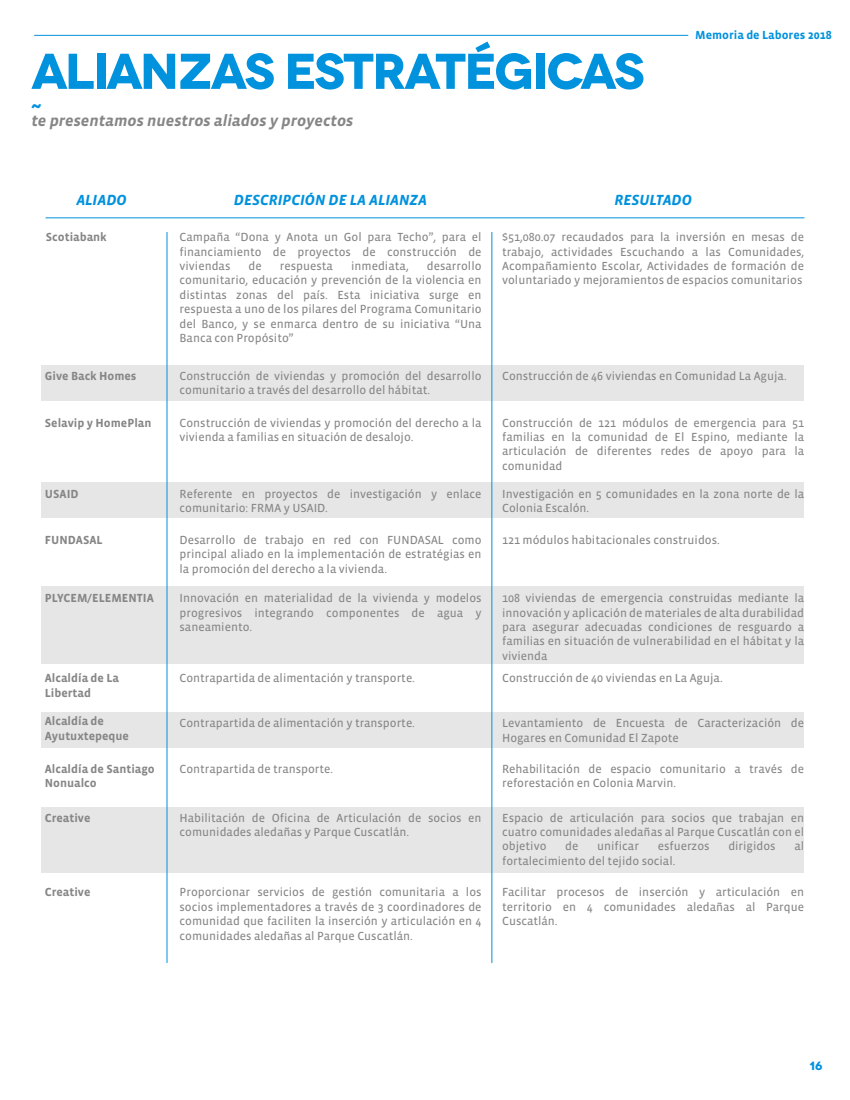
<style>
.page{position:relative;width:850px;height:1100px;background:#fff}
.page>*{position:absolute;margin:0;border:0;box-sizing:border-box;transform-origin:0 0}
.t1{font:700 50.2px "Novecentowide";letter-spacing:-.05em;color:#0092dd}
.t2{font:italic 700 20px "Vista Sans";color:#0092dd}
.t3{font:italic 700 16px "Vista Sans";color:#868686}
.t4{font:italic 700 15px "Vista Sans";color:#0092dd}
.t5{font:12px/14.4px "Vista Sans Reg";color:#868686;text-align:justify}
.t6{font:700 12px/14.4px "Vista Sans";color:#868686}
.t7{font:700 12px "Vista Sans";color:#0092dd}
.t8{font:700 12px "Novecentowide";color:#0092dd}
</style>
<div class="page">
<hr style="left:34px;top:35px;width:654px;height:1px;background:#0092dd">
<div style="left:41px;top:365px;width:763px;height:35px;background:#e6e6e6"></div>
<div style="left:41px;top:482px;width:763px;height:36px;background:#e6e6e6"></div>
<div style="left:41px;top:712px;width:763px;height:35px;background:#e6e6e6"></div>
<div style="left:41px;top:808px;width:763px;height:65px;background:#e6e6e6"></div>
<div style="left:41px;top:587px;width:763px;height:77px;background:#e6e6e6"></div>
<hr style="left:46px;top:217px;width:758px;height:1px;background:#0092dd">
<hr style="left:166px;top:232px;width:2px;height:731px;background:#0092dd">
<hr style="left:491px;top:232px;width:1px;height:731px;background:#0092dd">
<h1 class="t1" style="left:31px;top:40px;width:615px">ALIANZAS ESTRATÉGICAS</h1>
<h2 class="t2" style="left:31px;top:95px;width:11px">~</h2>
<h3 class="t3" style="left:31px;top:113px;width:324px">te presentamos nuestros aliados y proyectos</h3>
<p class="t7" style="left:695px;top:29px;width:138px">Memoria de Labores 2018</p>
<p class="t4" style="left:76px;top:193px;width:52px">ALIADO</p>
<p class="t4" style="left:234px;top:193px;width:195px">DESCRIPCIÓN DE LA ALIANZA</p>
<p class="t4" style="left:614px;top:193px;width:79px">RESULTADO</p>
<p class="t6" style="left:46px;top:230px;width:62px">Scotiabank</p>
<p class="t5" style="left:180px;top:230px;width:304px">Campaña “Dona y Anota un Gol para Techo”, para el financiamiento de proyectos de construcción de viviendas</p>
<p class="t5" style="left:180px;top:259px;width:304px;text-indent:247px">desarrollo comunitario, educación y prevención de la violencia en distintas zonas del país. Esta iniciativa surge en respuesta a uno de los pilares del Programa Comunitario del Banco, y se enmarca dentro de su iniciativa “Una Banca con Propósito”</p>
<p class="t5" style="left:249px;top:259px;width:15px">de</p>
<p class="t5" style="left:280px;top:259px;width:55px">respuesta</p>
<p class="t5" style="left:351px;top:259px;width:59px">inmediata,</p>
<p class="t5" style="left:502px;top:230px;width:304px">$51,080.07 recaudados para la inversión en mesas de trabajo, actividades Escuchando a las Comunidades, Acompañamiento Escolar, Actividades de formación de voluntariado y mejoramientos de espacios comunitarios</p>
<p class="t6" style="left:45px;top:369px;width:93px">Give Back Homes</p>
<p class="t5" style="left:180px;top:369px;width:304px">Construcción de viviendas y promoción del desarrollo comunitario a través del desarrollo del hábitat.</p>
<p class="t5" style="left:502px;top:369px;width:286px">Construcción de 46 viviendas en Comunidad La Aguja.</p>
<p class="t6" style="left:45px;top:416px;width:108px">Selavip y HomePlan</p>
<p class="t5" style="left:180px;top:416px;width:304px">Construcción de viviendas y promoción del derecho a la vivienda a familias en situación de desalojo.</p>
<p class="t5" style="left:502px;top:416px;width:304px">Construcción de 121 módulos de emergencia para 51 familias en la comunidad de El Espino, mediante la articulación de diferentes redes de apoyo para la comunidad</p>
<p class="t6" style="left:45px;top:487px;width:35px">USAID</p>
<p class="t5" style="left:180px;top:487px;width:304px">Referente en proyectos de investigación y enlace comunitario: FRMA y USAID.</p>
<p class="t5" style="left:502px;top:487px;width:304px">Investigación en 5 comunidades en la zona norte de la<br>Colonia Escalón.</p>
<p class="t6" style="left:45px;top:533px;width:59px">FUNDASAL</p>
<p class="t5" style="left:180px;top:533px;width:304px">Desarrollo de trabajo en red con FUNDASAL como principal aliado en la implementación de estratégias en la promoción del derecho a la vivienda.</p>
<p class="t5" style="left:502px;top:533px;width:219px">121 módulos habitacionales construidos.</p>
<p class="t6" style="left:45px;top:591px;width:111px">PLYCEM/ELEMENTIA</p>
<p class="t5" style="left:180px;top:591px;width:304px">Innovación en materialidad de la vivienda y modelos progresivos integrando componentes de agua y saneamiento.</p>
<p class="t5" style="left:502px;top:591px;width:304px">108 viviendas de emergencia construidas mediante la innovación y aplicación de materiales de alta durabilidad para asegurar adecuadas condiciones de resguardo a familias en situación de vulnerabilidad en el hábitat y la vivienda</p>
<p class="t6" style="left:45px;top:671px;width:76px">Alcaldía de La<br>Libertad</p>
<p class="t5" style="left:180px;top:671px;width:237px">Contrapartida de alimentación y transporte.</p>
<p class="t5" style="left:502px;top:671px;width:222px">Construcción de 40 viviendas en La Aguja.</p>
<p class="t6" style="left:45px;top:714px;width:86px">Alcaldía de<br>Ayutuxtepeque</p>
<p class="t5" style="left:180px;top:716px;width:237px">Contrapartida de alimentación y transporte.</p>
<p class="t5" style="left:502px;top:716px;width:304px">Levantamiento de Encuesta de Caracterización de<br>Hogares en Comunidad El Zapote</p>
<p class="t6" style="left:45px;top:762px;width:111px">Alcaldía de Santiago<br>Nonualco</p>
<p class="t5" style="left:180px;top:762px;width:155px">Contrapartida de transporte.</p>
<p class="t5" style="left:502px;top:762px;width:304px">Rehabilitación de espacio comunitario a través de reforestación en Colonia Marvin.</p>
<p class="t6" style="left:45px;top:811px;width:47px">Creative</p>
<p class="t5" style="left:180px;top:811px;width:304px">Habilitación de Oficina de Articulación de socios en comunidades aledañas y Parque Cuscatlán.</p>
<p class="t5" style="left:502px;top:811px;width:304px">Espacio de articulación para socios que trabajan en cuatro comunidades aledañas al Parque Cuscatlán con el objetivo</p>
<p class="t5" style="left:565px;top:839px;width:15px">de</p>
<p class="t5" style="left:597px;top:839px;width:43px">unificar</p>
<p class="t5" style="left:658px;top:839px;width:53px">esfuerzos</p>
<p class="t5" style="left:728px;top:839px;width:49px">dirigidos</p>
<p class="t5" style="left:794px;top:839px;width:11px">al</p>
<p class="t5" style="left:502px;top:854px;width:175px">fortalecimiento del tejido social.</p>
<p class="t6" style="left:45px;top:886px;width:47px">Creative</p>
<p class="t5" style="left:180px;top:886px;width:304px">Proporcionar servicios de gestión comunitaria a los socios implementadores a través de 3 coordinadores de comunidad que faciliten la inserción y articulación en 4 comunidades aledañas al Parque Cuscatlán.</p>
<p class="t5" style="left:502px;top:886px;width:304px">Facilitar procesos de inserción y articulación en territorio en 4 comunidades aledañas al Parque Cuscatlán.</p>
<p class="t8" style="left:809px;top:1059px;width:14px">16</p>
</div>
